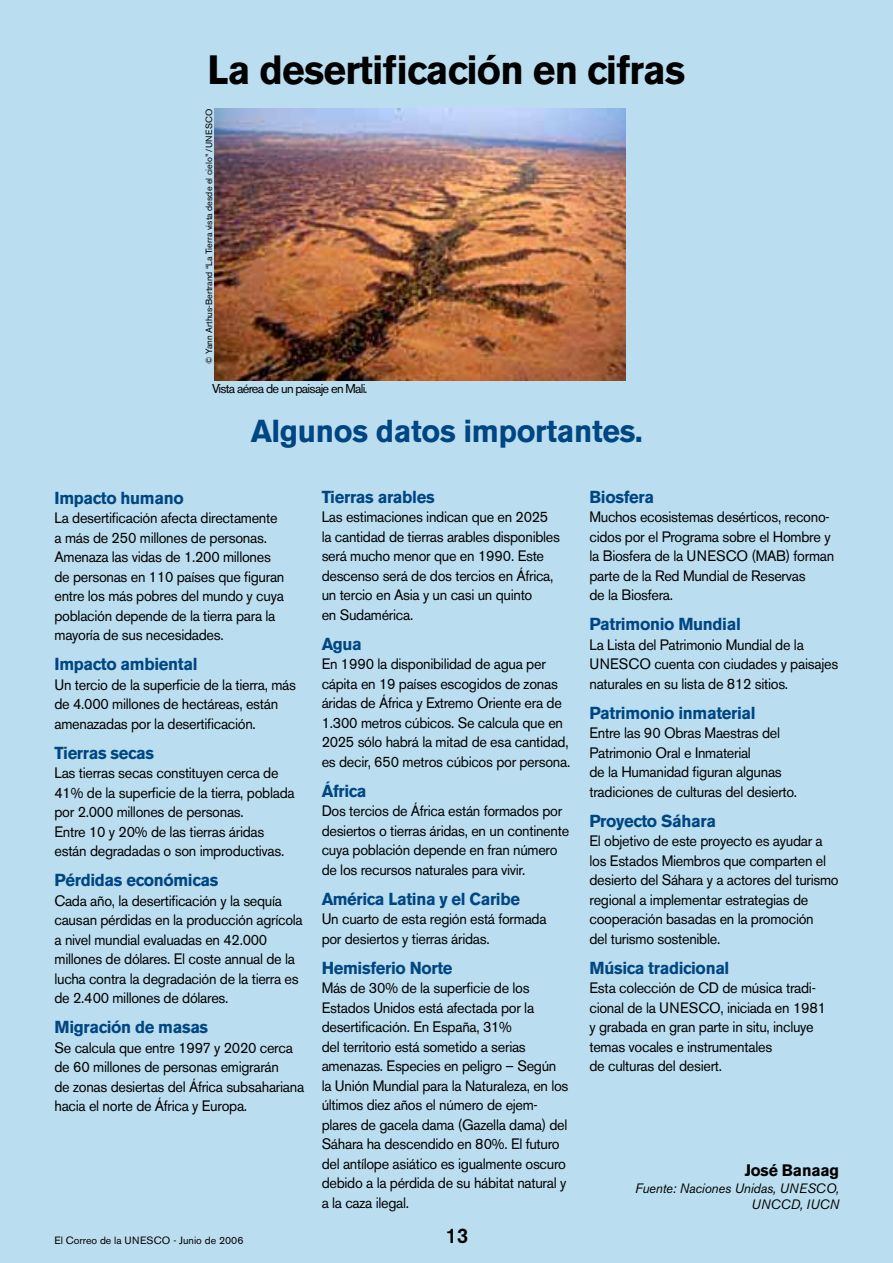
<style>
.page{position:relative;width:893px;height:1263px;background:#baddef}
.page>*{position:absolute;margin:0;border:0;box-sizing:border-box;transform-origin:0 0}
.t1{font:700 40.5px "Akzidenz Grotesk BE";letter-spacing:-.02em;color:#000;scale:.96 1}
.t2{font:700 31.5px "Akzidenz Grotesk BE";letter-spacing:-.01em;color:#004683;scale:.96 1}
.t3{font:500 21px "Akzidenz Grotesk BE";color:#000;scale:.96 1}
.t4{font:700 17.25px "Akzidenz Grotesk BE";letter-spacing:-.02em;color:#004683;scale:.96 1}
.t5{font:700 16.5px "Akzidenz Grotesk BE";letter-spacing:-.01em;color:#000;scale:.96 1}
.t6{font:15px/19.5px "Akzidenz Grotesk BE";letter-spacing:-.02em;color:#000;scale:.96 1}
.t7{font:italic 13.5px/16.5px "Akzidenz Grotesk BE";letter-spacing:-.01em;color:#000;text-align:right;scale:.96 1}
.t8{font:12.75px "Akzidenz Grotesk BE";letter-spacing:-.06em;color:#000}
.t9{font:10.5px "Akzidenz Grotesk BE";color:#000}
.t10{font:9px "Akzidenz Grotesk BE";color:#000}
</style>
<div class="page">
<img style="left:214px;top:109px;width:411px;height:272px">
<h1 class="t1" style="left:208px;top:47px;width:499px">La desertificación en cifras</h1>
<p class="t10" style="left:204px;top:364px;width:256px;rotate:-90deg">© Yann Arthus-Bertrand “La Tierra vista desde el cielo” /UNESCO</p>
<p class="t8" style="left:212px;top:381px;width:157px">Vista aérea de un paisaje en Mali.</p>
<h2 class="t2" style="left:251px;top:413px;width:410px">Algunos datos importantes.</h2>
<p class="t4" style="left:55px;top:488px;width:136px">Impacto humano</p>
<p class="t6" style="left:55px;top:508px;width:241px">La desertificación afecta directamente a más de 250 millones de personas.<br>Amenaza las vidas de 1.200 millones de personas en 110 países que figuran entre los más pobres del mundo y cuya población depende de la tierra para la mayoría de sus necesidades.</p>
<p class="t4" style="left:55px;top:654px;width:151px">Impacto ambiental</p>
<p class="t6" style="left:55px;top:675px;width:253px">Un tercio de la superficie de la tierra, más de 4.000 millones de hectáreas, están amenazadas por la desertificación.</p>
<p class="t4" style="left:55px;top:743px;width:105px">Tierras secas</p>
<p class="t6" style="left:55px;top:763px;width:252px">Las tierras secas constituyen cerca de 41% de la superficie de la tierra, poblada por 2.000 millones de personas.<br>Entre 10 y 20% de las tierras áridas están degradadas o son improductivas.</p>
<p class="t4" style="left:55px;top:870px;width:172px">Pérdidas económicas</p>
<p class="t6" style="left:55px;top:891px;width:260px">Cada año, la desertificación y la sequía causan pérdidas en la producción agrícola a nivel mundial evaluadas en 42.000 millones de dólares. El coste annual de la lucha contra la degradación de la tierra es de 2.400 millones de dólares.</p>
<p class="t4" style="left:55px;top:1017px;width:162px">Migración de masas</p>
<p class="t6" style="left:55px;top:1038px;width:262px">Se calcula que entre 1997 y 2020 cerca de 60 millones de personas emigrarán<br>de zonas desiertas del África subsahariana hacia el norte de África y Europa.</p>
<p class="t9" style="left:55px;top:1234px;width:191px">El Correo de la UNESCO - Junio de 2006</p>
<p class="t4" style="left:322px;top:487px;width:119px">Tierras arables</p>
<p class="t6" style="left:322px;top:507px;width:250px">Las estimaciones indican que en 2025 la cantidad de tierras arables disponibles será mucho menor que en 1990. Este descenso será de dos tercios en África, un tercio en Asia y un casi un quinto<br>en Sudamérica.</p>
<p class="t4" style="left:322px;top:634px;width:43px">Agua</p>
<p class="t6" style="left:322px;top:654px;width:260px">En 1990 la disponibilidad de agua per cápita en 19 países escogidos de zonas áridas de África y Extremo Oriente era de 1.300 metros cúbicos. Se calcula que en 2025 sólo habrá la mitad de esa cantidad, es decir, 650 metros cúbicos por persona.</p>
<p class="t4" style="left:322px;top:781px;width:48px">África</p>
<p class="t6" style="left:322px;top:801px;width:259px">Dos tercios de África están formados por desiertos o tierras áridas, en un continente cuya población depende en fran número de los recursos naturales para vivir.</p>
<p class="t4" style="left:322px;top:889px;width:208px">América Latina y el Caribe</p>
<p class="t6" style="left:322px;top:909px;width:236px">Un cuarto de esta región está formada por desiertos y tierras áridas.</p>
<p class="t4" style="left:322px;top:958px;width:138px">Hemisferio Norte</p>
<p class="t6" style="left:322px;top:978px;width:259px">Más de 30% de la superficie de los Estados Unidos está afectada por la desertificación. En España, 31%<br>del territorio está sometido a serias amenazas. Especies en peligro – Según la Unión Mundial para la Naturaleza, en los últimos diez años el número de ejem&shy;plares de gacela dama (Gazella dama) del Sáhara ha descendido en 80%. El futuro del antílope asiático es igualmente oscuro debido a la pérdida de su hábitat natural y a la caza ilegal.</p>
<h3 class="t3" style="left:446px;top:1223px;width:25px">13</h3>
<p class="t4" style="left:589px;top:487px;width:69px">Biosfera</p>
<p class="t6" style="left:589px;top:507px;width:256px">Muchos ecosistemas desérticos, recono&shy;cidos por el Programa sobre el Hombre y la Biosfera de la UNESCO (MAB) forman parte de la Red Mundial de Reservas<br>de la Biosfera.</p>
<p class="t4" style="left:589px;top:614px;width:159px">Patrimonio Mundial</p>
<p class="t6" style="left:589px;top:635px;width:261px">La Lista del Patrimonio Mundial de la<br>UNESCO cuenta con ciudades y paisajes naturales en su lista de 812 sitios.</p>
<p class="t4" style="left:589px;top:703px;width:175px">Patrimonio inmaterial</p>
<p class="t6" style="left:589px;top:723px;width:218px">Entre las 90 Obras Maestras del<br>Patrimonio Oral e Inmaterial<br>de la Humanidad figuran algunas tradiciones de culturas del desierto.</p>
<p class="t4" style="left:589px;top:811px;width:133px">Proyecto Sáhara</p>
<p class="t6" style="left:589px;top:831px;width:261px">El objetivo de este proyecto es ayudar a los Estados Miembros que comparten el desierto del Sáhara y a actores del turismo regional a implementar estrategias de cooperación basadas en la promoción<br>del turismo sostenible.</p>
<p class="t4" style="left:589px;top:958px;width:147px">Música tradicional</p>
<p class="t6" style="left:589px;top:978px;width:248px">Esta colección de CD de música tradi&shy;cional de la UNESCO, iniciada en 1981 y grabada en gran parte in situ, incluye temas vocales e instrumentales<br>de culturas del desiert.</p>
<p class="t5" style="left:745px;top:1161px;width:100px">José Banaag</p>
<p class="t7" style="left:635px;top:1180px;width:214px">Fuente: Naciones Unidas, UNESCO,<br>UNCCD, IUCN</p>
</div>
